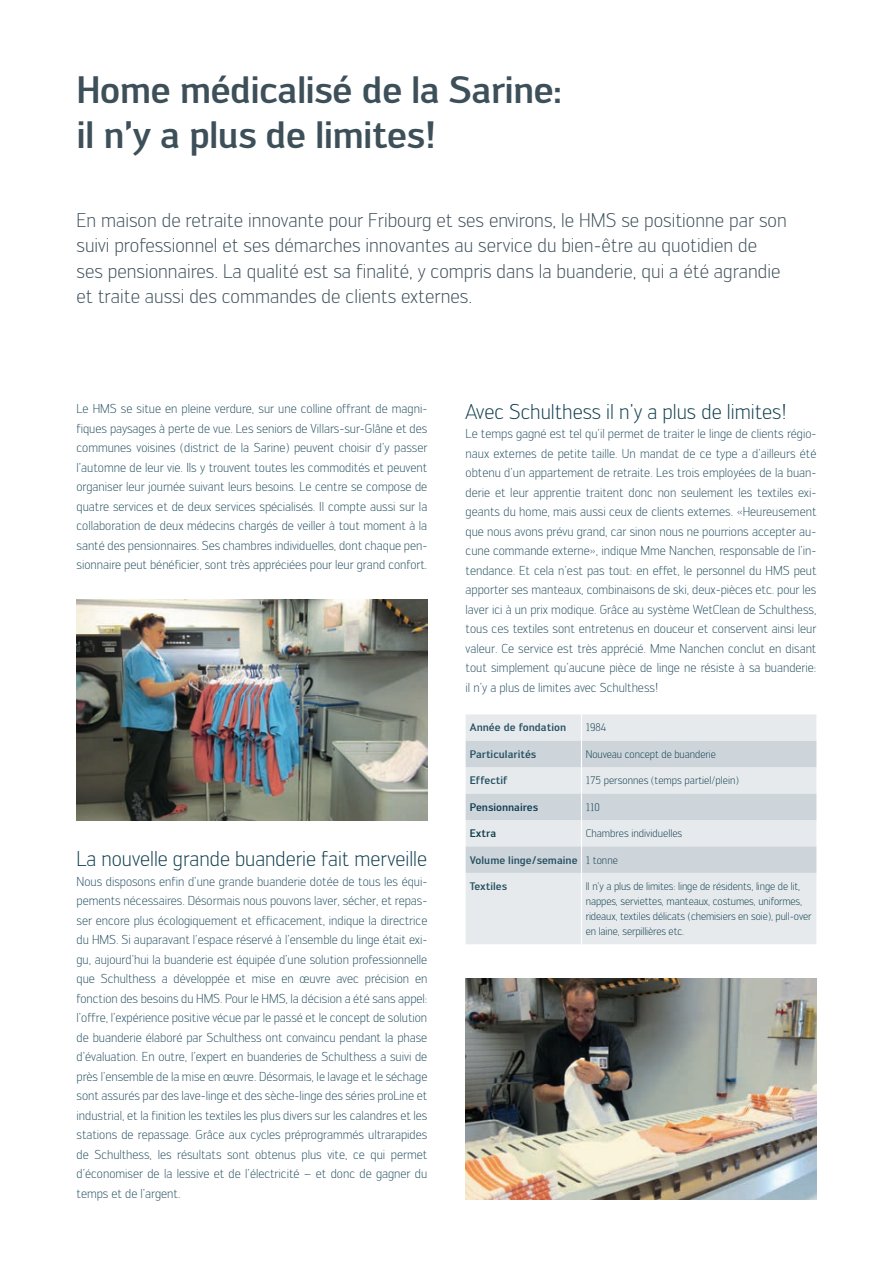
<style>
.page{position:relative;width:893px;height:1263px;background:#fff}
.page>*{position:absolute;margin:0;border:0;box-sizing:border-box;transform-origin:0 0}
.t1{font:500 37.5px/45px "Engel";letter-spacing:-.02em;color:#3d4f59}
.t2{font:300 21px "Engel";color:#0e3d4d}
.t3{font:300 19.5px/25.5px "Engel";color:#3d4f59}
.t4{font:300 12.75px/19.5px "Engel";color:#265061;text-align:justify}
.t5{font:300 10.8px/15px "Engel";letter-spacing:-.01em;color:#0e3d4d}
.t6{font:500 10.8px "Engel";color:#265061}
.t7{font:500 10.8px "Engel";color:#0e3d4d}
.s1{font-weight:300;color:#0e3d4d}
</style>
<div class="page">
<div style="left:466px;top:714px;width:350px;height:230px;background:#e6eaed"></div>
<svg style="left:466px;top:741px;width:350px;height:132px;background:#d7dde2"></svg>
<svg style="left:581px;top:714px;width:1px;height:159px"></svg>
<hr style="left:581px;top:873px;width:1px;height:71px;background:#fff">
<img style="left:466px;top:978px;width:350px;height:221px">
<img style="left:77px;top:600px;width:350px;height:221px">
<h1 class="t1" style="left:77px;top:67px;width:487px">Home médicalisé de la Sarine: il n’y a plus de limites!</h1>
<p class="t3" style="left:77px;top:207px;width:712px">En maison de retraite innovante pour Fribourg et ses environs, le HMS se positionne par son suivi professionnel et ses démarches innovantes au service du bien-être au quotidien de ses pensionnaires. La qualité est sa finalité, y compris dans la buanderie, qui a été agrandie et traite aussi des commandes de clients externes.</p>
<p class="t4" style="left:77px;top:399px;width:352px">Le HMS se situe en pleine verdure, sur une colline offrant de magni&shy;fiques paysages à perte de vue. Les seniors de Villars-sur-Glâne et des communes voisines (district de la Sarine) peuvent choisir d’y passer l’automne de leur vie. Ils y trouvent toutes les commodités et peuvent organiser leur journée suivant leurs besoins. Le centre se compose de quatre services et de deux services spécialisés. Il compte aussi sur la collaboration de deux médecins chargés de veiller à tout moment à la santé des pensionnaires. Ses chambres individuelles, dont chaque pen&shy;sionnaire peut bénéficier, sont très appréciées pour leur grand confort.</p>
<h2 class="t2" style="left:77px;top:847px;width:352px">La nouvelle grande buanderie fait merveille</h2>
<p class="t4" style="left:77px;top:871px;width:352px">Nous disposons enfin d’une grande buanderie dotée de tous les équi&shy;pements nécessaires. Désormais nous pouvons laver, sécher, et repas&shy;ser encore plus écologiquement et efficacement, indique la directrice du HMS. Si auparavant l’espace réservé à l’ensemble du linge était exi&shy;gu, aujourd’hui la buanderie est équipée d’une solution professionnelle que Schulthess a développée et mise en œuvre avec précision en fonction des besoins du HMS. Pour le HMS, la décision a été sans appel: l’offre, l’expérience positive vécue par le passé et le concept de solution de buanderie élaboré par Schulthess ont convaincu pendant la phase d’évaluation. En outre, l’expert en buanderies de Schulthess a suivi de près l’ensemble de la mise en œuvre. Désormais, le lavage et le séchage sont assurés par des lave-linge et des sèche-linge des séries proLine et industrial, et la finition les textiles les plus divers sur les calandres et les stations de repassage. Grâce aux cycles préprogrammés ultrarapides de Schulthess, les résultats sont obtenus plus vite, ce qui permet d’économiser de la lessive et de l’électricité – et donc de gagner du temps et de l’argent.</p>
<h2 class="t2" style="left:466px;top:399px;width:323px">Avec Schulthess il n’y a plus de limites!</h2>
<p class="t4" style="left:466px;top:424px;width:352px">Le temps gagné est tel qu’il permet de traiter le linge de clients régio&shy;naux externes de petite taille. Un mandat de ce type a d’ailleurs été obtenu d’un appartement de retraite. Les trois employées de la buan&shy;derie et leur apprentie traitent donc non seulement les textiles exi&shy;geants du home, mais aussi ceux de clients externes. «Heureusement que nous avons prévu grand, car sinon nous ne pourrions accepter au&shy;cune commande externe», indique Mme Nanchen, responsable de l’in&shy;tendance. Et cela n’est pas tout: en effet, le personnel du HMS peut apporter ses manteaux, combinaisons de ski, deux-pièces etc. pour les laver ici à un prix modique. Grâce au système WetClean de Schulthess, tous ces textiles sont entretenus en douceur et conservent ainsi leur valeur. Ce service est très apprécié. Mme Nanchen conclut en disant tout simplement qu’aucune pièce de linge ne résiste à sa buanderie: il n’y a plus de limites avec Schulthess!</p>
<p class="t6" style="left:470px;top:721px;width:98px">Année de fondation</p>
<p class="t5" style="left:586px;top:720px;width:22px">1984</p>
<p class="t6" style="left:470px;top:748px;width:68px">Particularités</p>
<p class="t5" style="left:586px;top:747px;width:132px">Nouveau concept de buanderie</p>
<p class="t6" style="left:470px;top:774px;width:39px">Effectif</p>
<p class="t5" style="left:586px;top:773px;width:155px">175 personnes (temps partiel/plein)</p>
<p class="t7" style="left:470px;top:800px;width:70px">Pensionnaires</p>
<p class="t5" style="left:586px;top:799px;width:16px">110</p>
<p class="t7" style="left:470px;top:827px;width:28px">Extra</p>
<p class="t5" style="left:586px;top:826px;width:98px">Chambres individuelles</p>
<p class="t6" style="left:470px;top:853px;width:150px">Volume linge/semaine <span class="s1">1 tonne</span></p>
<p class="t6" style="left:470px;top:880px;width:39px">Textiles</p>
<p class="t5" style="left:586px;top:879px;width:227px">Il n’y a plus de limites: linge de résidents, linge de lit, nappes, serviettes, manteaux, costumes, uniformes, rideaux, textiles délicats (chemisiers en soie), pull-over en laine, serpillières etc.</p>
</div>
